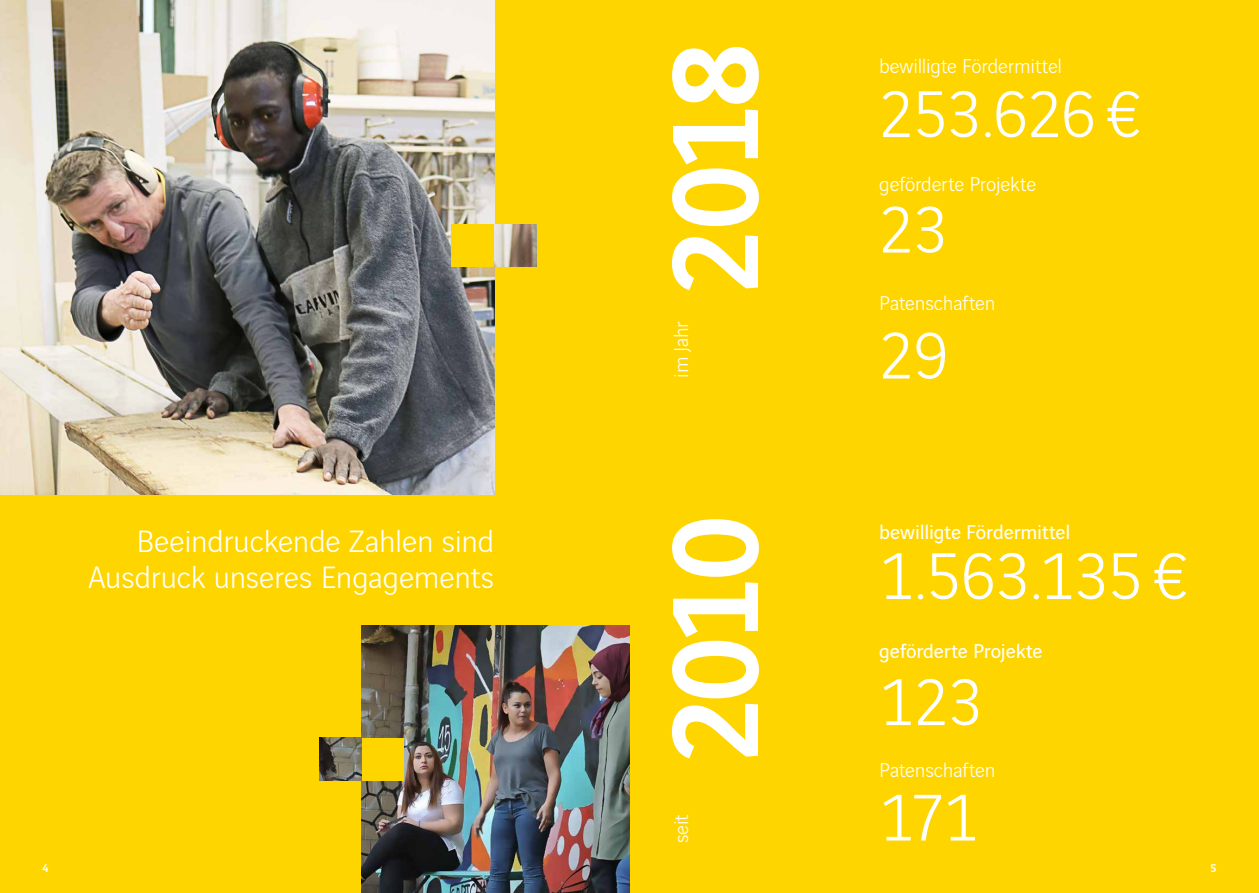
<style>
.page{position:relative;width:1259px;height:893px;background:#fff}
.page>*{position:absolute;margin:0;border:0;box-sizing:border-box;transform-origin:0 0}
.t1{font:500 130.95px "Vinci Sans";letter-spacing:-.035em;color:#fff}
.t2{font:300 70.35px "Vinci Sans";letter-spacing:-.02em;color:#fff}
.t3{font:300 33px/36px "Vinci Sans";letter-spacing:-.005em;color:#fff;text-align:right}
.t4{font:300 21.3px "Vinci Sans";letter-spacing:-.01em;color:#fff}
.t5{font:21.3px "Vinci Sans";letter-spacing:-.005em;color:#fff}
.t6{font:500 12px "Vinci Sans";color:#fff}
</style>
<div class="page">
<div style="left:0;top:0;width:629px;height:893px;background:#ffd500"></div>
<img style="left:0;top:0;width:494px;height:494px">
<div style="left:629px;top:0;width:630px;height:893px;background:#ffd500"></div>
<img style="left:361px;top:625px;width:268px;height:268px">
<div style="left:452px;top:224px;width:42px;height:43px;background:#ffd500"></div>
<div style="left:361px;top:738px;width:43px;height:42px;background:#ffd500"></div>
<img style="left:494px;top:224px;width:43px;height:43px">
<img style="left:319px;top:738px;width:42px;height:42px">
<h3 class="t3" style="left:88px;top:521px;width:407px">Beeindruckende Zahlen sind<br>Ausdruck unseres Engagements</h3>
<h1 class="t1" style="left:614px;top:295px;width:254px;rotate:-90deg">2018</h1>
<p class="t4" style="left:665px;top:378px;width:58px;rotate:-90deg">im Jahr</p>
<h1 class="t1" style="left:614px;top:763px;width:249px;rotate:-90deg">2010</h1>
<p class="t4" style="left:665px;top:843px;width:31px;rotate:-90deg">seit</p>
<p class="t4" style="left:879px;top:50px;width:184px">bewilligte Fördermittel</p>
<h2 class="t2" style="left:879px;top:63px;width:264px">253.626 €</h2>
<p class="t4" style="left:879px;top:168px;width:158px">geförderte Projekte</p>
<h2 class="t2" style="left:879px;top:178px;width:71px">23</h2>
<p class="t4" style="left:879px;top:288px;width:118px">Patenschaften</p>
<h2 class="t2" style="left:879px;top:304px;width:70px">29</h2>
<p class="t5" style="left:879px;top:516px;width:193px">bewilligte Fördermittel</p>
<h2 class="t2" style="left:879px;top:525px;width:311px">1.563.135 €</h2>
<p class="t5" style="left:879px;top:635px;width:165px">geförderte Projekte</p>
<h2 class="t2" style="left:879px;top:651px;width:105px">123</h2>
<p class="t4" style="left:879px;top:754px;width:118px">Patenschaften</p>
<h2 class="t2" style="left:879px;top:766px;width:101px">171</h2>
<p class="t6" style="left:43px;top:859px;width:7px">4</p>
<p class="t6" style="left:1210px;top:859px;width:7px">5</p>
</div>
